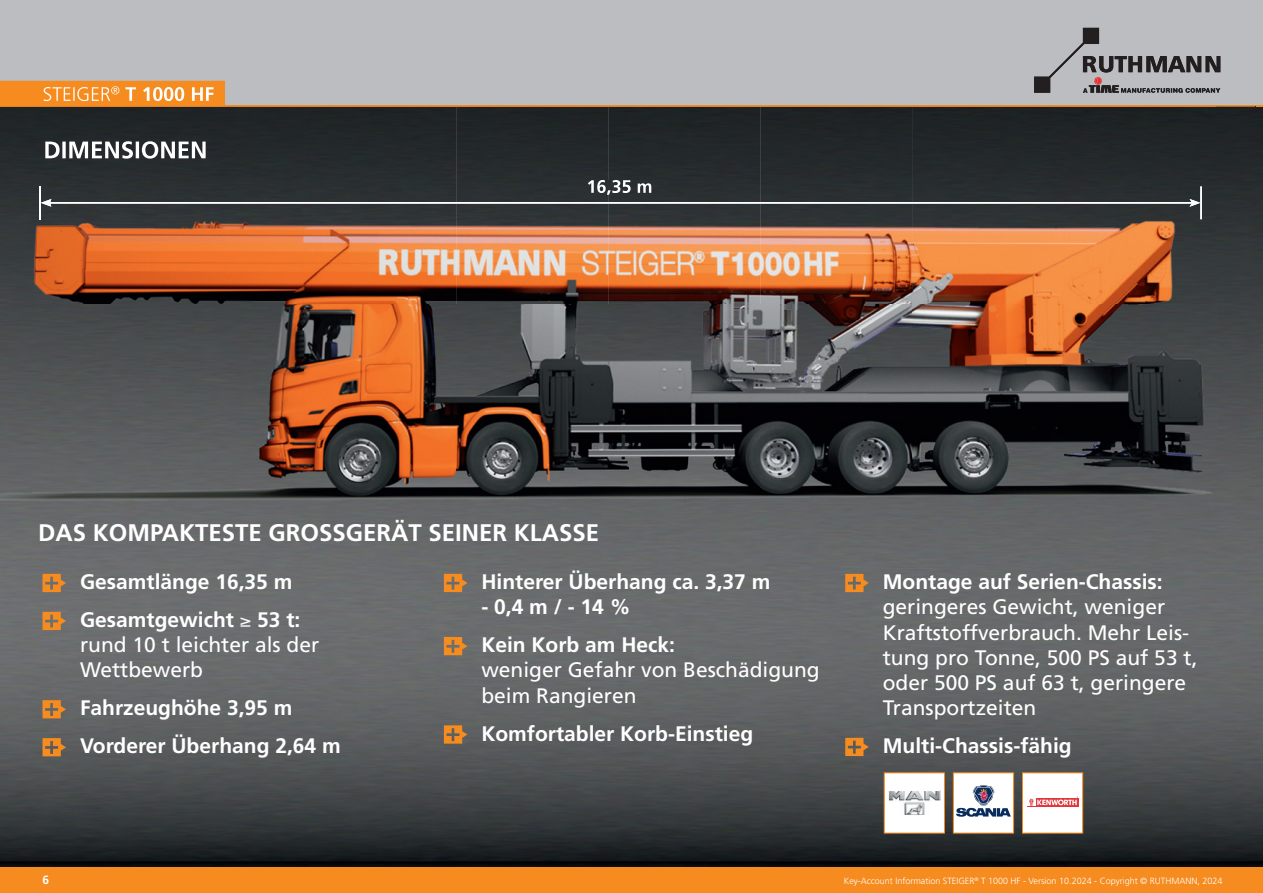
<style>
.page{position:relative;width:1263px;height:893px;background:#fff}
.page>*{position:absolute;margin:0;border:0;box-sizing:border-box;transform-origin:0 0}
.t1{font:700 24px "Frutiger";color:#fff}
.t2{font:700 21px/38px "Frutiger";color:#fff}
.t3{font:21px/25.2px "Frutiger";color:#fff}
.t4{font:700 12px "Frutiger";color:#fff}
.t5{font:300 9px "Frutiger";color:#fff}
</style>
<div class="page">
<img style="left:0;top:107px;width:1263px;height:760px">
<div style="left:0;top:867px;width:1263px;height:26px;background:#f68b1f"></div>
<svg style="left:43px;top:574px;width:23px;height:18px"></svg>
<svg style="left:43px;top:612px;width:23px;height:18px"></svg>
<svg style="left:43px;top:700px;width:23px;height:18px"></svg>
<svg style="left:43px;top:738px;width:23px;height:18px"></svg>
<svg style="left:444px;top:574px;width:23px;height:18px"></svg>
<svg style="left:444px;top:637px;width:23px;height:18px"></svg>
<svg style="left:444px;top:725px;width:23px;height:19px"></svg>
<svg style="left:845px;top:574px;width:24px;height:18px"></svg>
<svg style="left:845px;top:738px;width:24px;height:18px"></svg>
<img style="left:0;top:0;width:1255px;height:503px">
<div style="left:0;top:81px;width:225px;height:24px;background:#f68b1f"></div>
<img style="left:44px;top:87px;width:66px;height:14px">
<svg style="left:111px;top:86px;width:8px;height:8px"></svg>
<img style="left:125px;top:87px;width:89px;height:14px">
<svg style="left:1034px;top:28px;width:186px;height:65px"></svg>
<img style="left:1205px;top:56px;width:15px;height:16px">
<img style="left:1083px;top:56px;width:14px;height:16px">
<img style="left:39px;top:186px;width:2px;height:33px">
<img style="left:1200px;top:186px;width:2px;height:33px">
<img style="left:52px;top:202px;width:1137px;height:2px">
<svg style="left:41px;top:199px;width:11px;height:8px"></svg>
<svg style="left:1189px;top:199px;width:11px;height:8px"></svg>
<img style="left:588px;top:180px;width:63px;height:15px">
<img style="left:45px;top:141px;width:161px;height:18px">
<div style="left:884px;top:772px;width:61px;height:61px;background:#fff;border:1px solid #f68b1f"></div>
<img style="left:890px;top:792px;width:48px;height:22px">
<div style="left:888px;top:790px;width:52px;height:26px;border:1px solid #fff"></div>
<div style="left:953px;top:772px;width:61px;height:61px;background:#fff;border:1px solid #f68b1f"></div>
<svg style="left:956px;top:785px;width:55px;height:32px"></svg>
<div style="left:1022px;top:772px;width:61px;height:61px;background:#fff;border:1px solid #f68b1f"></div>
<div style="left:1027px;top:798px;width:51px;height:9px;background:#e1373d"></div>
<div style="left:1027px;top:798px;width:8px;height:8px;background:#fff"></div>
<svg style="left:1029px;top:796px;width:49px;height:10px"></svg>
<p class="t1" style="left:38px;top:519px;width:563px">DAS KOMPAKTESTE GROSSGERÄT SEINER KLASSE</p>
<p class="t2" style="left:80px;top:563px;width:222px">Gesamtlänge 16,35 m<br>Gesamtgewicht ≥ 53 t:</p>
<p class="t3" style="left:80px;top:632px;width:241px">rund 10 t leichter als der<br>Wettbewerb</p>
<p class="t2" style="left:80px;top:689px;width:262px">Fahrzeughöhe 3,95 m<br>Vorderer Überhang 2,64 m</p>
<p class="t2" style="left:481px;top:563px;width:291px">Hinterer Überhang ca. 3,37 m</p>
<p class="t2" style="left:481px;top:588px;width:195px">- 0,4 m / - 14 %<br>Kein Korb am Heck:</p>
<p class="t3" style="left:481px;top:658px;width:340px">weniger Gefahr von Beschädigung beim Rangieren</p>
<p class="t2" style="left:481px;top:714px;width:273px">Komfortabler Korb-Einstieg</p>
<p class="t2" style="left:883px;top:563px;width:282px">Montage auf Serien-Chassis:</p>
<p class="t3" style="left:883px;top:594px;width:316px">geringeres Gewicht, weniger<br>Kraftstoffverbrauch. Mehr Leis&shy;tung pro Tonne, 500 PS auf 53 t, oder 500 PS auf 63 t, geringere<br>Transportzeiten</p>
<p class="t2" style="left:883px;top:727px;width:190px">Multi-Chassis-fähig</p>
<p class="t4" style="left:43px;top:872px;width:8px">6</p>
<p class="t5" style="left:844px;top:875px;width:380px">Key-Account Information STEIGER<sup>®</sup> T 1000 HF - Version 10.2024 - Copyright © RUTHMANN, 2024</p>
</div>
